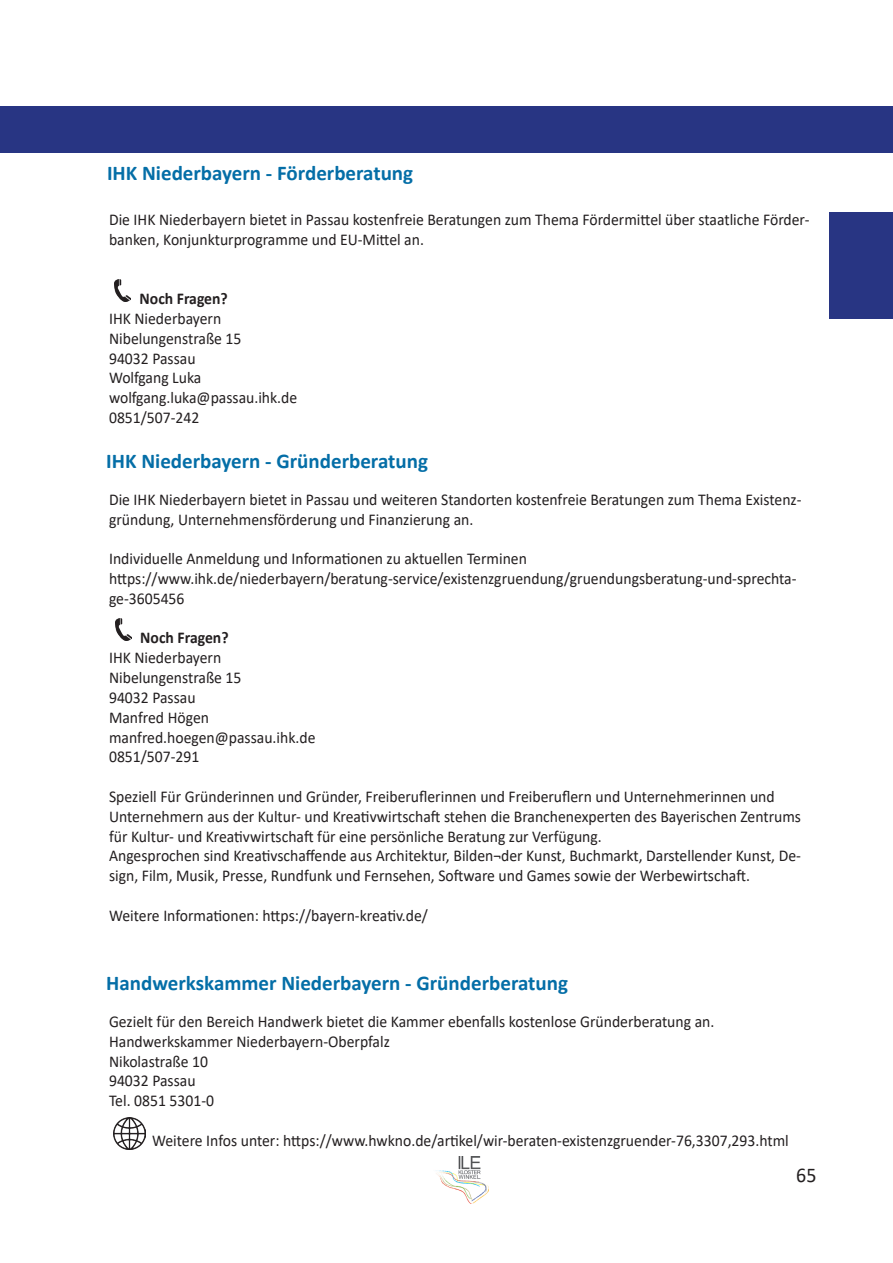
<style>
.page{position:relative;width:893px;height:1263px;background:#fff}
.page>*{position:absolute;margin:0;border:0;box-sizing:border-box;transform-origin:0 0}
.Titel_Programmname-blau{font:700 21px "Calibri";color:#046ea7}
.t1{font:21px "Calibri";color:#231f20;scale:.95 1}
.PLW_Berh_Aufzählung2{font:16.5px/19.8px "Calibri";color:#231f20;scale:.95 1}
.PLW_Berh_Aufzählung2-2{font:700 16.5px "Calibri";color:#231f20;scale:.95 1}
</style>
<div class="page">
<div style="left:0;top:106px;width:893px;height:47px;background:#283583"></div>
<div style="left:829px;top:213px;width:64px;height:106px;background:#283583"></div>
<img style="left:436px;top:1157px;width:53px;height:46px">
<img style="left:115px;top:280px;width:16px;height:21px">
<img style="left:115px;top:619px;width:16px;height:21px">
<img style="left:113px;top:1117px;width:32px;height:32px">
<p class="Titel_Programmname-blau" style="left:107px;top:158px;width:308px">IHK Niederbayern - Förderberatung</p>
<p class="PLW_Berh_Aufzählung2" style="left:109px;top:209px;width:739px">Die IHK Niederbayern bietet in Passau kostenfreie Beratungen zum Thema Fördermittel über staatliche Förder&shy;banken, Konjunkturprogramme und EU-Mittel an.</p>
<p class="PLW_Berh_Aufzählung2-2" style="left:140px;top:287px;width:94px">Noch Fragen?</p>
<p class="PLW_Berh_Aufzählung2" style="left:109px;top:308px;width:120px">IHK Niederbayern</p>
<p class="PLW_Berh_Aufzählung2" style="left:109px;top:328px;width:141px">Nibelungenstraße 15</p>
<p class="PLW_Berh_Aufzählung2" style="left:109px;top:348px;width:93px">94032 Passau</p>
<p class="PLW_Berh_Aufzählung2" style="left:109px;top:368px;width:99px">Wolfgang Luka</p>
<p class="PLW_Berh_Aufzählung2" style="left:109px;top:387px;width:200px">wolfgang.luka@passau.ihk.de</p>
<p class="PLW_Berh_Aufzählung2" style="left:109px;top:407px;width:97px">0851/507-242</p>
<p class="Titel_Programmname-blau" style="left:106px;top:446px;width:323px">IHK Niederbayern - Gründerberatung</p>
<p class="PLW_Berh_Aufzählung2" style="left:109px;top:489px;width:731px">Die IHK Niederbayern bietet in Passau und weiteren Standorten kostenfreie Beratungen zum Thema Existenz&shy;gründung, Unternehmensförderung und Finanzierung an.</p>
<p class="PLW_Berh_Aufzählung2" style="left:109px;top:548px;width:441px">Individuelle Anmeldung und Informationen zu aktuellen Terminen</p>
<p class="PLW_Berh_Aufzählung2" style="left:109px;top:568px;width:725px">https://www.ihk.de/niederbayern/beratung-service/existenzgruendung/gruendungsberatung-und-sprechta&shy;ge-3605456</p>
<p class="PLW_Berh_Aufzählung2-2" style="left:140px;top:626px;width:94px">Noch Fragen?</p>
<p class="PLW_Berh_Aufzählung2" style="left:109px;top:647px;width:120px">IHK Niederbayern</p>
<p class="PLW_Berh_Aufzählung2" style="left:109px;top:667px;width:141px">Nibelungenstraße 15</p>
<p class="PLW_Berh_Aufzählung2" style="left:109px;top:687px;width:93px">94032 Passau</p>
<p class="PLW_Berh_Aufzählung2" style="left:109px;top:707px;width:107px">Manfred Högen</p>
<p class="PLW_Berh_Aufzählung2" style="left:109px;top:727px;width:219px">manfred.hoegen@passau.ihk.de</p>
<p class="PLW_Berh_Aufzählung2" style="left:109px;top:746px;width:97px">0851/507-291</p>
<p class="PLW_Berh_Aufzählung2" style="left:109px;top:786px;width:730px">Speziell Für Gründerinnen und Gründer, Freiberuflerinnen und Freiberuflern und Unternehmerinnen und<br>Unternehmern aus der Kultur- und Kreativwirtschaft stehen die Branchenexperten des Bayerischen Zentrums für Kultur- und Kreativwirtschaft für eine persönliche Beratung zur Verfügung.</p>
<p class="PLW_Berh_Aufzählung2" style="left:109px;top:845px;width:730px">Angesprochen sind Kreativschaffende aus Architektur, Bilden¬der Kunst, Buchmarkt, Darstellender Kunst, De&shy;sign, Film, Musik, Presse, Rundfunk und Fernsehen, Software und Games sowie der Werbewirtschaft.</p>
<p class="PLW_Berh_Aufzählung2" style="left:109px;top:905px;width:337px">Weitere Informationen: https://bayern-kreativ.de/</p>
<p class="Titel_Programmname-blau" style="left:106px;top:968px;width:463px">Handwerkskammer Niederbayern - Gründerberatung</p>
<p class="PLW_Berh_Aufzählung2" style="left:109px;top:1011px;width:639px">Gezielt für den Bereich Handwerk bietet die Kammer ebenfalls kostenlose Gründerberatung an.</p>
<p class="PLW_Berh_Aufzählung2" style="left:109px;top:1031px;width:297px">Handwerkskammer Niederbayern-Oberpfalz</p>
<p class="PLW_Berh_Aufzählung2" style="left:109px;top:1051px;width:106px">Nikolastraße 10</p>
<p class="PLW_Berh_Aufzählung2" style="left:109px;top:1070px;width:93px">94032 Passau</p>
<p class="PLW_Berh_Aufzählung2" style="left:109px;top:1090px;width:112px">Tel. 0851 5301-0</p>
<p class="PLW_Berh_Aufzählung2" style="left:152px;top:1130px;width:672px">Weitere Infos unter: https://www.hwkno.de/artikel/wir-beraten-existenzgruender-76,3307,293.html</p>
<p class="t1" style="left:796px;top:1160px;width:23px">65</p>
</div>
